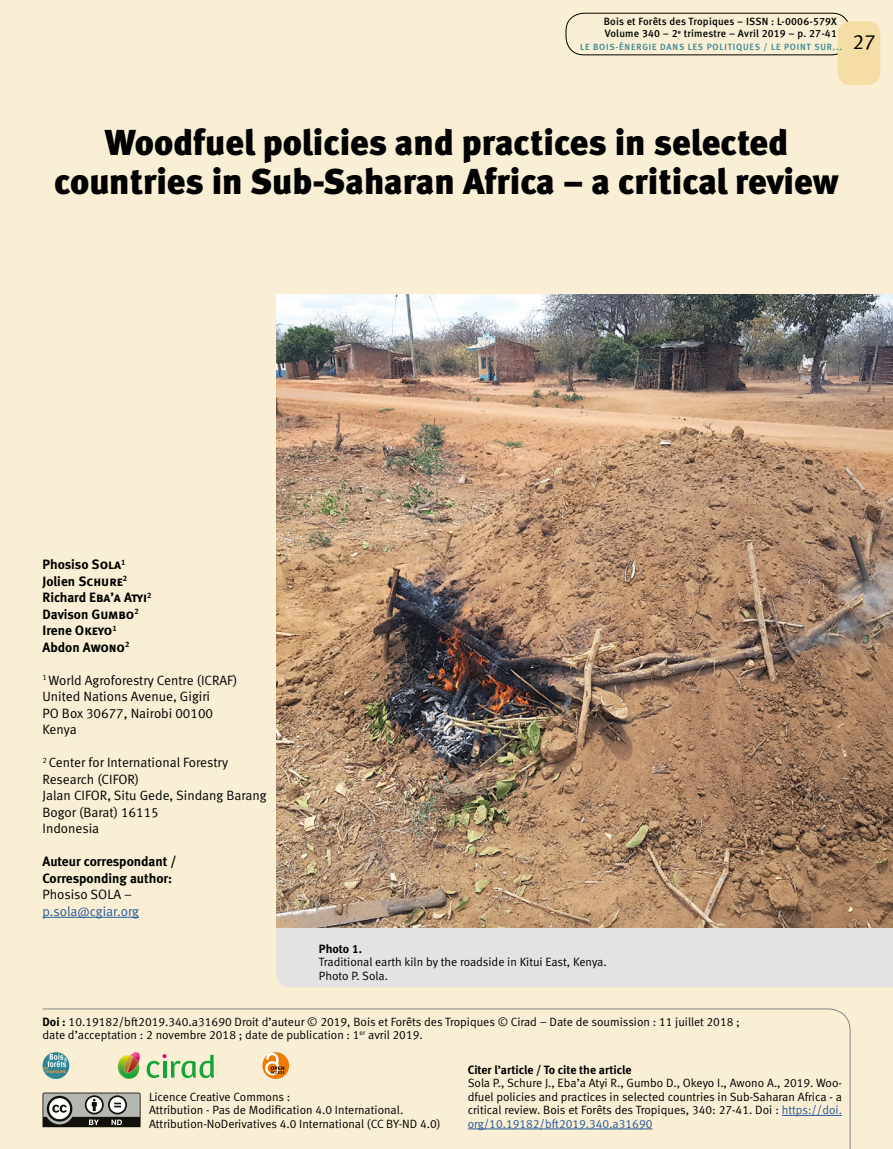
<style>
.page{position:relative;width:893px;height:1149px;background:#fff}
.page>*{position:absolute;margin:0;border:0;box-sizing:border-box;transform-origin:0 0}
.t1{font:36px/39px "Meta Black LF";color:#000;text-align:center}
.t2{font:21px "Meta Normal LF";color:#000}
.t3{font:13.5px/16.5px "Meta Normal LF";color:#000}
.t4{font:13.5px/16.5px "Meta Bold LF";color:#000}
.t5{font:13.5px "Meta Bold LF Caps";letter-spacing:-.015em;color:#000}
.t6{font:13.5px "Meta Normal LF";letter-spacing:-.005em;color:#275b9b}
.t7{font:12px/13.5px "Meta Normal LF";color:#000}
.t8{font:12px "Meta Bold LF";color:#000}
.t9{font:10.5px/12px "Meta Medium LF";letter-spacing:.02em;color:#000}
.t10{font:9px "Meta Medium LF";letter-spacing:.09em;color:#2f8593}
.s1{font-family:"Meta Bold LF Caps"}
.s2{font-family:"Meta Bold LF"}
.s3{color:#275b9b}
</style>
<div class="page">
<div style="left:0;top:0;width:893px;height:1148px;background:#faefd4"></div>
<div style="left:566px;top:13px;width:284px;height:42px;border:1px solid #000;border-radius:18px"></div>
<div style="left:838px;top:21px;width:42px;height:64px;background:#f4dea6;border-radius:13px"></div>
<div style="left:276px;top:927px;width:617px;height:59px;background:#e3e3e3"></div>
<img style="left:276px;top:294px;width:617px;height:633px">
<hr style="left:43px;top:916px;width:96px;height:1px;background:#275b9b">
<svg style="left:42px;top:1008px;width:809px;height:140px"></svg>
<hr style="left:782px;top:1114px;width:60px;height:1px;background:#275b9b">
<hr style="left:468px;top:1128px;width:184px;height:1px;background:#275b9b">
<svg style="left:43px;top:1092px;width:98px;height:35px;background:#82827d"></svg>
<svg style="left:43px;top:1051px;width:26px;height:27px"></svg>
<svg style="left:43px;top:1053px;width:24px;height:20px"></svg>
<svg style="left:262px;top:1051px;width:27px;height:27px"></svg>
<svg style="left:118px;top:1051px;width:22px;height:27px"></svg>
<svg style="left:147px;top:1053px;width:67px;height:24px"></svg>
<p class="t9" style="left:604px;top:16px;width:235px">Bois et Forêts des Tropiques – ISSN : L-0006-579X<br>Volume 340 – 2<sup>e</sup> trimestre – Avril 2019 – p. 27-41</p>
<p class="t10" style="left:580px;top:41px;width:263px">LE BOIS-ÉNERGIE DANS LES POLITIQUES / LE POINT SUR...</p>
<h2 class="t2" style="left:852px;top:30px;width:25px">27</h2>
<h1 class="t1" style="left:54px;top:123px;width:786px">Woodfuel policies and practices in selected countries in Sub-Saharan Africa – a critical review</h1>
<p class="t4" style="left:43px;top:556px;width:86px">Phosiso <span class="s1">Sola</span><sup>1<br></sup>Jolien <span class="s1">Schure</span><sup>2</sup></p>
<p class="t5" style="left:43px;top:589px;width:111px"><span class="s2">Richard</span> Eba’a Atyi<sup>2</sup></p>
<p class="t4" style="left:43px;top:605px;width:98px">Davison <span class="s1">Gumbo</span><sup>2<br></sup>Irene <span class="s1">Okeyo</span><sup>1<br></sup>Abdon <span class="s1">Awono</span><sup>2</sup></p>
<p class="t3" style="left:43px;top:671px;width:196px"><sup>1</sup> World Agroforestry Centre (ICRAF)<br>United Nations Avenue, Gigiri<br>PO Box 30677, Nairobi 00100<br>Kenya</p>
<p class="t3" style="left:43px;top:754px;width:226px"><sup>2</sup> Center for International Forestry<br>Research (CIFOR)<br>Jalan CIFOR, Situ Gede, Sindang Barang<br>Bogor (Barat) 16115<br>Indonesia</p>
<p class="t4" style="left:43px;top:853px;width:135px">Auteur correspondant /<br>Corresponding author:</p>
<p class="t3" style="left:43px;top:886px;width:91px">Phosiso SOLA –</p>
<p class="t6" style="left:43px;top:903px;width:98px">p.sola@cgiar.org</p>
<p class="t8" style="left:319px;top:941px;width:45px">Photo 1.</p>
<p class="t7" style="left:319px;top:954px;width:289px">Traditional earth kiln by the roadside in Kitui East, Kenya.<br>Photo P. Sola.</p>
<p class="t7" style="left:43px;top:1014px;width:699px"><span class="s2">Doi :</span> 10.19182/bft2019.340.a31690 Droit d’auteur © 2019, Bois et Forêts des Tropiques © Cirad – Date de soumission : 11 juillet 2018 ; date d’acceptation : 2 novembre 2018 ; date de publication : 1<sup>er</sup> avril 2019.</p>
<p class="t7" style="left:149px;top:1089px;width:293px">Licence Creative Commons :<br>Attribution - Pas de Modification 4.0 International.<br>Attribution-NoDerivatives 4.0 International (CC BY-ND 4.0)</p>
<p class="t8" style="left:468px;top:1061px;width:165px">Citer l’article / To cite the article</p>
<p class="t7" style="left:468px;top:1075px;width:376px;text-align:justify">Sola P., Schure J., Eba’a Atyi R., Gumbo D., Okeyo I., Awono A., 2019. Woo&shy;dfuel policies and practices in selected countries in Sub-Saharan Africa - a critical review. Bois et Forêts des Tropiques, 340: 27-41. Doi : <span class="s3">https://doi. org/10.19182/bft2019.340.a31690</span></p>
</div>
